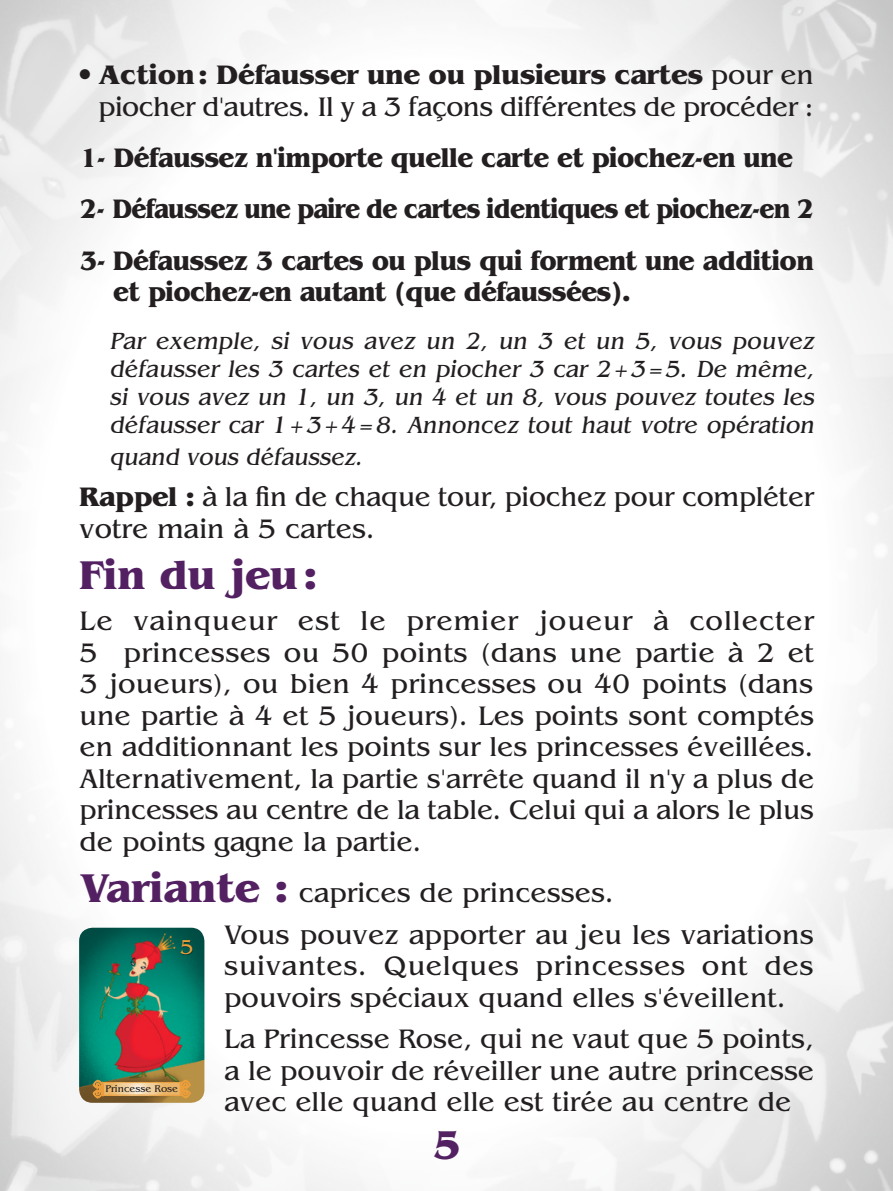
<style>
.page{position:relative;width:893px;height:1191px;background:#fff}
.page>*{position:absolute;margin:0;border:0;box-sizing:border-box;transform-origin:0 0}
.t1{font:700 42px "Benguiat";color:#532162}
.t2{font:28px/31.5px "Benguiat";color:#231f20}
.t3{font:700 28px/51.4px "Benguiat";letter-spacing:-.02em;color:#231f20;scale:.94 1}
.t4{font:28px/31.5px "Benguiat";letter-spacing:-.02em;color:#231f20;text-align:right}
.t5{font:24.5px/28px "Benguiat";color:#231f20;text-align:justify;scale:.96 1}
.t6{font:24.5px "Benguiat";color:#231f20;scale:.95 1}
.t7{font:21px "Benguiat";color:#eb9e3b}
.t8{font:10.15px "Benguiat";color:#231f20}
.s1{font-weight:700}
.s2{font-weight:700;font-size:42px;color:#532162}
</style>
<div class="page">
<img style="left:0;top:0;width:893px;height:1191px">
<img style="left:79px;top:927px;width:125px;height:175px">
<svg style="left:93px;top:1080px;width:98px;height:18px;background:#d3a764"></svg>
<p class="t4" style="left:80px;top:59px;width:736px">● <span class="s1">Action: Défausser une ou plusieurs cartes</span> pour en piocher d'autres. Il y a 3 façons différentes de procéder :</p>
<p class="t3" style="left:80px;top:132px;width:783px">1- Défaussez n'importe quelle carte et piochez-en une<br>2- Défaussez une paire de cartes identiques et piochez-en 2<br>3- Défaussez 3 cartes ou plus qui forment une addition</p>
<p class="t3" style="left:113px;top:266px;width:552px">et piochez-en autant (que défaussées).</p>
<p class="t5" style="left:109px;top:327px;width:740px">Par exemple, si vous avez un 2, un 3 et un 5, vous pouvez défausser les 3 cartes et en piocher 3 car 2+3=5. De même, si vous avez un 1, un 3, un 4 et un 8, vous pouvez toutes les défausser car 1+3+4=8. Annoncez tout haut votre opération</p>
<p class="t6" style="left:109px;top:443px;width:272px">quand vous défaussez.</p>
<p class="t2" style="left:80px;top:481px;width:736px"><span class="s1">Rappel :</span> à la fin de chaque tour, piochez pour compléter votre main à 5 cartes.</p>
<h1 class="t1" style="left:80px;top:550px;width:239px">Fin du jeu:</h1>
<p class="t2" style="left:80px;top:605px;width:736px;text-align:justify">Le vainqueur est le premier joueur à collecter 5 princesses ou 50 points (dans une partie à 2 et 3 joueurs), ou bien 4 princesses ou 40 points (dans une partie à 4 et 5 joueurs). Les points sont comptés en additionnant les points sur les princesses éveillées.<br>Alternativement, la partie s'arrête quand il n'y a plus de princesses au centre de la table. Celui qui a alors le plus de points gagne la partie.</p>
<p class="t2" style="left:224px;top:872px;width:591px;line-height:41.3px;text-indent:-145px"><span class="s2">Variante :</span> caprices de princesses.<br>Vous pouvez apporter au jeu les variations</p>
<p class="t2" style="left:224px;top:950px;width:591px">suivantes. Quelques princesses ont des pouvoirs spéciaux quand elles s'éveillent.</p>
<p class="t2" style="left:224px;top:1023px;width:591px;text-align:justify">La Princesse Rose, qui ne vaut que 5 points, a le pouvoir de réveiller une autre princesse avec elle quand elle est tirée au centre de</p>
<p class="t7" style="left:180px;top:935px;width:15px">5</p>
<p class="t8" style="left:105px;top:1083px;width:74px">Princesse Rose</p>
<h1 class="t1" style="left:432px;top:1120px;width:30px">5</h1>
</div>
